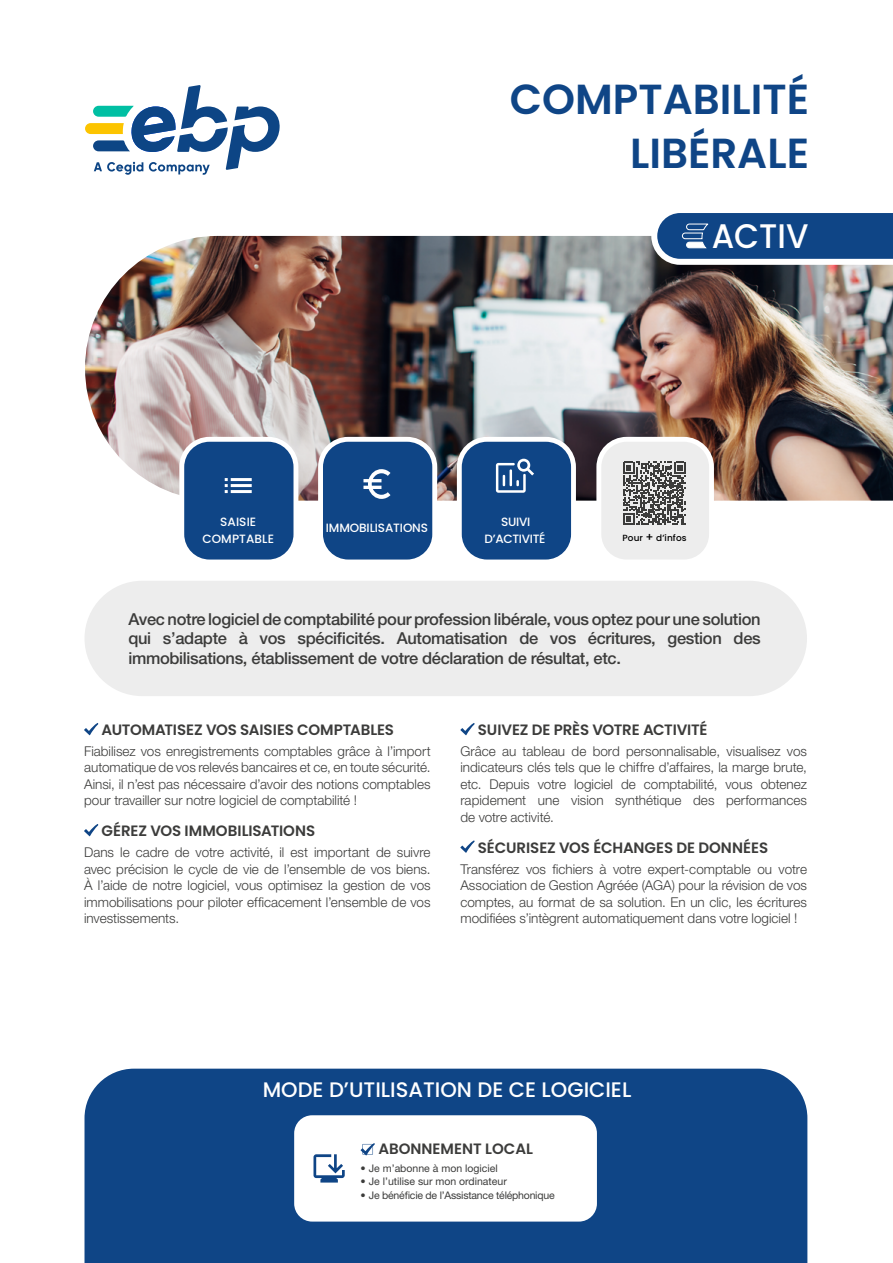
<style>
.page{position:relative;width:893px;height:1263px;background:#fff}
.page>*{position:absolute;margin:0;border:0;box-sizing:border-box;transform-origin:0 0}
.t1{font:600 42px/54px "Poppins";color:#0f4586;text-align:right}
.t2{font:500 34.05px "Poppins";color:#fff;scale:.95 1}
.t3{font:500 21px "Poppins";color:#fff}
.t4{font:500 16.5px/19.8px "Helvetica Neue LT Std";letter-spacing:-.02em;color:#3c3c3b;text-align:justify}
.t5{font:600 15px "Poppins";letter-spacing:-.005em;color:#3c3c3b}
.t6{font:300 13.5px/16.5px "Helvetica Neue LT Std";color:#3c3c3b;text-align:justify}
.t7{font:500 12px/16.6px "Poppins";letter-spacing:-.01em;color:#fff;text-align:center}
.t8{font:500 12px/16.6px "Poppins";letter-spacing:.01em;color:#fff;text-align:center}
.t9{font:10.5px "Helvetica Neue LT Std";color:#3c3c3b}
.t10{font:10.5px "Helvetica Neue LT Std";letter-spacing:-.02em;color:#3c3c3b}
.t11{font:500 8.85px "Poppins";letter-spacing:.01em;color:#000}
.s1{font-size:11.55px}
</style>
<div class="page">
<img style="left:85px;top:236px;width:808px;height:265px">
<div style="left:85px;top:1069px;width:722px;height:194px;background:#0f4586"></div>
<div style="left:85px;top:581px;width:722px;height:115px;background:#ededed;border-radius:58px"></div>
<svg style="left:651px;top:213px;width:242px;height:52px;background:#366297"></svg>
<div style="left:182px;top:439px;width:114px;height:123px;background:#0f4586;border-radius:28px"></div>
<svg style="left:225px;top:478px;width:3px;height:15px"></svg>
<hr style="left:231px;top:484px;width:21px;height:3px;background:#fff">
<hr style="left:231px;top:490px;width:21px;height:3px;background:#fff">
<hr style="left:231px;top:478px;width:21px;height:3px;background:#fff">
<div style="left:179px;top:437px;width:119px;height:127px;border:5px solid #fff;border-radius:28px"></div>
<div style="left:321px;top:439px;width:114px;height:123px;background:#0f4586;border-radius:28px"></div>
<svg style="left:363px;top:469px;width:27px;height:30px"></svg>
<div style="left:318px;top:437px;width:119px;height:127px;border:5px solid #fff;border-radius:28px"></div>
<div style="left:459px;top:439px;width:114px;height:123px;background:#0f4586;border-radius:28px"></div>
<svg style="left:496px;top:459px;width:38px;height:34px"></svg>
<div style="left:457px;top:437px;width:119px;height:127px;border:5px solid #fff;border-radius:28px"></div>
<div style="left:599px;top:439px;width:112px;height:123px;background:#ededed;border-radius:28px"></div>
<svg style="left:623px;top:462px;width:63px;height:63px"></svg>
<div style="left:596px;top:437px;width:118px;height:127px;border:5px solid #fff;border-radius:28px"></div>
<svg style="left:84px;top:723px;width:14px;height:12px"></svg>
<svg style="left:84px;top:824px;width:14px;height:12px"></svg>
<svg style="left:460px;top:723px;width:15px;height:12px"></svg>
<svg style="left:460px;top:840px;width:15px;height:13px"></svg>
<div style="left:294px;top:1115px;width:303px;height:106px;background:#fff;border-radius:18px"></div>
<svg style="left:313px;top:1154px;width:32px;height:28px"></svg>
<svg style="left:361px;top:1143px;width:14px;height:12px"></svg>
<svg style="left:85px;top:85px;width:195px;height:90px"></svg>
<h1 class="t1" style="left:510px;top:73px;width:301px">COMPTABILITÉ<br>LIBÉRALE</h1>
<h2 class="t2" style="left:712px;top:216px;width:103px">ACTIV</h2>
<p class="t8" style="left:202px;top:514px;width:73px">SAISIE<br>COMPTABLE</p>
<p class="t7" style="left:326px;top:520px;width:104px">IMMOBILISATIONS</p>
<p class="t7" style="left:485px;top:513px;width:62px">SUIVI<br>D’ACTIVITÉ</p>
<p class="t11" style="left:623px;top:532px;width:66px">Pour <span class="s1">+</span> d’infos</p>
<p class="t4" style="left:128px;top:609px;width:634px">Avec notre logiciel de comptabilité pour profession libérale, vous optez pour une solution qui s’adapte à vos spécificités. Automatisation de vos écritures, gestion des immobilisations, établissement de votre déclaration de résultat, etc.</p>
<p class="t5" style="left:102px;top:721px;width:294px">AUTOMATISEZ VOS SAISIES COMPTABLES</p>
<p class="t6" style="left:84px;top:743px;width:348px">Fiabilisez vos enregistrements comptables grâce à l’import automatique de vos relevés bancaires et ce, en toute sécurité.<br>Ainsi, il n’est pas nécessaire d’avoir des notions comptables pour travailler sur notre logiciel de comptabilité !</p>
<p class="t5" style="left:102px;top:822px;width:215px">GÉREZ VOS IMMOBILISATIONS</p>
<p class="t6" style="left:84px;top:844px;width:348px">Dans le cadre de votre activité, il est important de suivre avec précision le cycle de vie de l’ensemble de vos biens.<br>À l’aide de notre logiciel, vous optimisez la gestion de vos immobilisations pour piloter efficacement l’ensemble de vos investissements.</p>
<p class="t5" style="left:478px;top:721px;width:231px">SUIVEZ DE PRÈS VOTRE ACTIVITÉ</p>
<p class="t6" style="left:460px;top:743px;width:348px">Grâce au tableau de bord personnalisable, visualisez vos indicateurs clés tels que le chiffre d’affaires, la marge brute, etc. Depuis votre logiciel de comptabilité, vous obtenez rapidement une vision synthétique des performances de votre activité.</p>
<p class="t5" style="left:478px;top:839px;width:292px">SÉCURISEZ VOS ÉCHANGES DE DONNÉES</p>
<p class="t6" style="left:460px;top:860px;width:348px">Transférez vos fichiers à votre expert-comptable ou votre Association de Gestion Agréée (AGA) pour la révision de vos comptes, au format de sa solution. En un clic, les écritures modifiées s’intègrent automatiquement dans votre logiciel !</p>
<h3 class="t3" style="left:263px;top:1077px;width:370px">MODE D’UTILISATION DE CE LOGICIEL</h3>
<p class="t5" style="left:378px;top:1140px;width:156px">ABONNEMENT LOCAL</p>
<p class="t9" style="left:361px;top:1162px;width:139px">• Je m’abonne à mon logiciel</p>
<p class="t9" style="left:361px;top:1175px;width:148px">• Je l’utilise sur mon ordinateur</p>
<p class="t10" style="left:361px;top:1189px;width:196px">• Je bénéficie de l’Assistance téléphonique</p>
</div>
